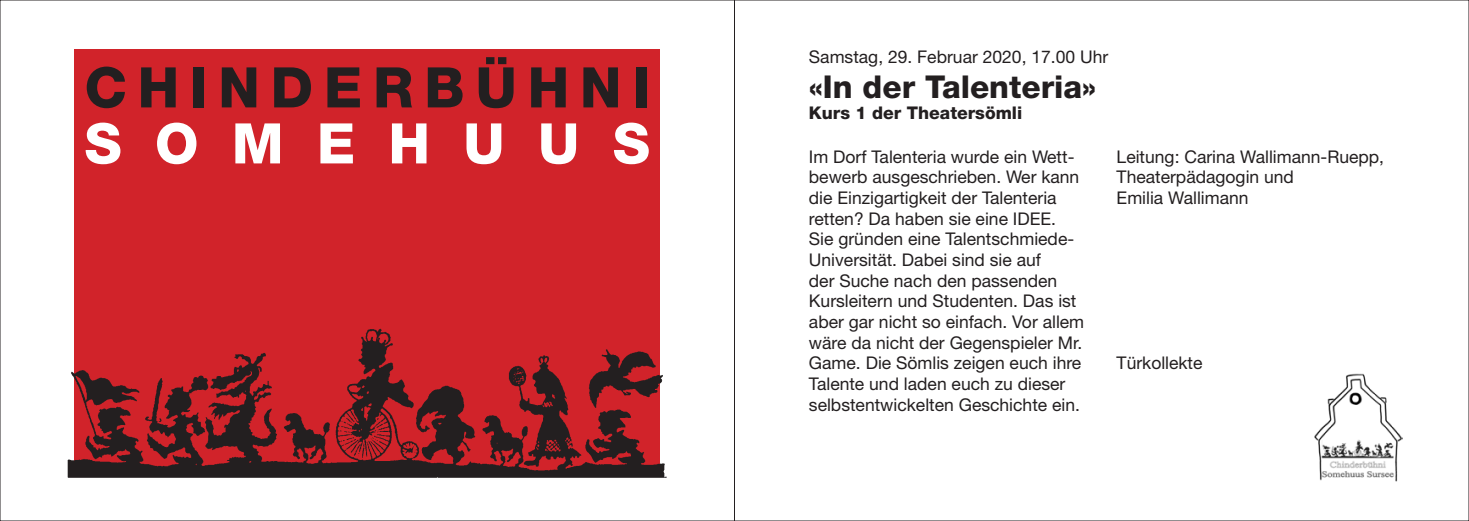
<style>
.page{position:relative;width:1469px;height:521px;background:#fff}
.page>*{position:absolute;margin:0;border:0;box-sizing:border-box;transform-origin:0 0}
.Titel_innen_18_18{font:800 56px "Helvetica Neue";letter-spacing:.19em;color:#231f20}
.Titel_innen_18_18-2{font:800 56px "Helvetica Neue";letter-spacing:.595em;color:#fff}
.Titel_innen_18_18-3{font:800 31.5px "Helvetica Neue";color:#231f20}
.Lauftext{font:17.5px/20.7px "Helvetica Neue";color:#231f20}
.Untertitel{font:800 17.5px "Helvetica Neue";color:#231f20}
</style>
<div class="page">
<div style="left:74px;top:50px;width:586px;height:426px;background:#d1232a"></div>
<img style="left:67px;top:328px;width:600px;height:150px">
<img style="left:1314px;top:373px;width:88px;height:109px">
<p class="Titel_innen_18_18" style="left:84px;top:54px;width:567px">CHINDERBÜHNI</p>
<p class="Titel_innen_18_18-2" style="left:84px;top:110px;width:567px">SOMEHUUS</p>
<p class="Lauftext" style="left:809px;top:47px;width:301px">Samstag, 29. Februar 2020, 17.00 Uhr</p>
<p class="Titel_innen_18_18-3" style="left:809px;top:68px;width:289px">«In der Talenteria»</p>
<p class="Untertitel" style="left:809px;top:103px;width:215px">Kurs 1 der Theatersömli</p>
<p class="Lauftext" style="left:809px;top:146px;width:277px">Im Dorf Talenteria wurde ein Wett&shy;bewerb ausgeschrieben. Wer kann die Einzigartigkeit der Talenteria retten? Da haben sie eine IDEE.<br>Sie gründen eine Talentschmiede-Universität. Dabei sind sie auf<br>der Suche nach den passenden Kursleitern und Studenten. Das ist aber gar nicht so einfach. Vor allem wäre da nicht der Gegenspieler Mr.<br>Game. Die Sömlis zeigen euch ihre Talente und laden euch zu dieser selbstentwickelten Geschichte ein.</p>
<p class="Lauftext" style="left:1116px;top:146px;width:269px">Leitung: Carina Wallimann-Ruepp,<br>Theaterpädagogin und<br>Emilia Wallimann</p>
<p class="Lauftext" style="left:1116px;top:352px;width:87px">Türkollekte</p>
</div>
